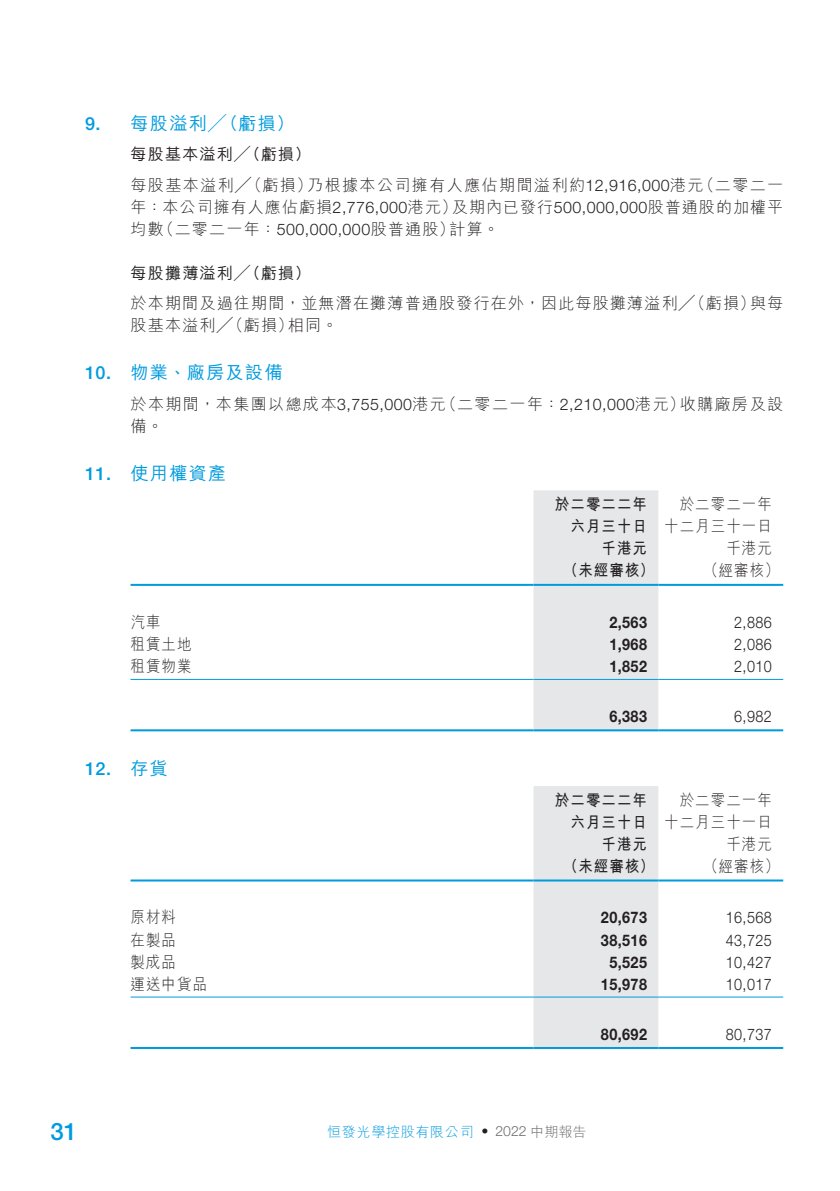
<style>
.page{position:relative;width:840px;height:1191px;background:#fff}
.page>*{position:absolute;margin:0;border:0;box-sizing:border-box;transform-origin:0 0}
.t1{font:500 24px "Helvetica Neue LT Std";color:#009bde}
._02_H2{font:500 18px "M Hei HK";letter-spacing:.08em;color:#009bde}
._02_H2-2{font:500 18px "Helvetica Neue LT Std";color:#009bde}
._00_txt{font:300 16px/22px "M Hei HK";letter-spacing:.08em;color:#231f20}
._00_txt-2{font:300 16px "Helvetica Neue LT Std";letter-spacing:.03em;color:#231f20;scale:.9 1}
._00_txt-3{font:700 16px "Helvetica Neue LT Std";letter-spacing:.03em;color:#231f20;scale:.9 1}
._00_txt-4{font:300 16px/22px "M Hei HK";letter-spacing:.08em;color:#231f20;text-align:right;scale:.9 1}
._00_txt-5{font:700 16px "M Hei HK";letter-spacing:.08em;color:#231f20;scale:.9 1}
._50_Table_txt_sub{font:300 16px "M Hei HK";letter-spacing:.08em;color:#231f20;scale:.9 1}
._03_H3{font:500 16px "M Hei HK";letter-spacing:.08em;color:#231f20}
.t2{font:300 14px "M Hei HK";letter-spacing:.05em;color:#009bde}
.t3{font:300 14px "Helvetica Neue LT Std";color:#6c6d70}
.t4{font:300 14px "Helvetica Neue LT Std";color:#231f20}
.s1{font-family:"Helvetica Neue LT Std"}
.s2{font-family:"M Hei HK"}
</style>
<div class="page">
<div style="left:533px;top:490px;width:125px;height:239px;background:#e6e7e9"></div>
<hr style="left:130px;top:584px;width:403px;height:2px;background:#009bde">
<hr style="left:533px;top:584px;width:125px;height:2px;background:#009bde">
<hr style="left:658px;top:584px;width:124px;height:2px;background:#009bde">
<hr style="left:130px;top:679px;width:403px;height:1px;background:#009bde">
<hr style="left:533px;top:679px;width:125px;height:1px;background:#009bde">
<hr style="left:658px;top:679px;width:124px;height:1px;background:#009bde">
<hr style="left:130px;top:729px;width:403px;height:2px;background:#009bde">
<hr style="left:533px;top:729px;width:125px;height:2px;background:#009bde">
<hr style="left:658px;top:729px;width:124px;height:2px;background:#009bde">
<div style="left:533px;top:786px;width:125px;height:261px;background:#e6e7e9"></div>
<hr style="left:130px;top:879px;width:403px;height:2px;background:#009bde">
<hr style="left:533px;top:879px;width:125px;height:2px;background:#009bde">
<hr style="left:658px;top:879px;width:124px;height:2px;background:#009bde">
<hr style="left:130px;top:996px;width:403px;height:1px;background:#009bde">
<hr style="left:533px;top:996px;width:125px;height:1px;background:#009bde">
<hr style="left:658px;top:996px;width:124px;height:1px;background:#009bde">
<hr style="left:130px;top:1047px;width:403px;height:2px;background:#009bde">
<hr style="left:533px;top:1047px;width:125px;height:2px;background:#009bde">
<hr style="left:658px;top:1047px;width:124px;height:2px;background:#009bde">
<p class="_02_H2-2" style="left:85px;top:112px;width:17px">9.</p>
<p class="_02_H2-2" style="left:85px;top:362px;width:28px">10.</p>
<p class="_02_H2-2" style="left:85px;top:462px;width:28px">11.</p>
<p class="_02_H2-2" style="left:85px;top:758px;width:28px">12.</p>
<p class="_02_H2" style="left:130px;top:110px;width:165px">每股溢利╱（虧損(</p>
<p class="_03_H3" style="left:130px;top:142px;width:182px">每股基本溢利╱（虧損(</p>
<p class="_00_txt" style="left:130px;top:173px;width:183px">每股基本溢利╱（虧損）</p>
<p class="_00_txt" style="left:307px;top:173px;width:397px">乃根據本公司擁有人應佔期間溢利約<span class="s1">12,916,000</span>港元</p>
<p class="_00_txt" style="left:698px;top:173px;width:86px">（二零二一</p>
<p class="_00_txt" style="left:449px;top:195px;width:51px;text-indent:-319px">年：本公司擁有人應佔虧損<span class="s1">2,776,000</span>港元）<br>計算。</p>
<p class="_00_txt" style="left:451px;top:195px;width:332px">及期內已發行<span class="s1">500,000,000</span>股普通股的加權平</p>
<p class="_00_txt" style="left:158px;top:217px;width:298px">（二零二一年：<span class="s1">500,000,000</span>股普通股）</p>
<p class="_00_txt" style="left:130px;top:217px;width:35px">均數</p>
<p class="_03_H3" style="left:130px;top:261px;width:182px">每股攤薄溢利╱（虧損(</p>
<p class="_00_txt" style="left:288px;top:292px;width:469px;text-indent:-157px">於本期間及過往期間，並無潛在攤薄普通股發行在外，因此每股攤薄溢利╱（虧損）相同。</p>
<p class="_00_txt" style="left:749px;top:292px;width:35px">與每</p>
<p class="_00_txt" style="left:130px;top:314px;width:164px">股基本溢利╱（虧損）</p>
<p class="_02_H2" style="left:130px;top:359px;width:154px">物業、廠房及設備</p>
<p class="_00_txt" style="left:440px;top:392px;width:246px">（二零二一年：<span class="s1">2,210,000</span>港元）</p>
<p class="_00_txt" style="left:679px;top:392px;width:105px">收購廠房及設</p>
<p class="_00_txt" style="left:130px;top:392px;width:317px">於本期間，本集團以總成本<span class="s1">3,755,000</span>港元備。</p>
<p class="_02_H2" style="left:130px;top:460px;width:97px">使用權資產</p>
<p class="_00_txt-5" style="left:554px;top:493px;width:104px">於二零二二年</p>
<p class="_00_txt-5" style="left:570px;top:515px;width:86px">六月三十日</p>
<p class="_00_txt-5" style="left:601px;top:537px;width:52px">千港元</p>
<p class="_00_txt-4" style="left:664px;top:493px;width:121px">於二零二一年十二月三十一日</p>
<p class="_00_txt-4" style="left:726px;top:537px;width:52px">千港元</p>
<p class="_00_txt-5" style="left:563px;top:559px;width:102px">（未經審核）</p>
<p class="_00_txt-4" style="left:703px;top:559px;width:85px">（經審核(</p>
<p class="_50_Table_txt_sub" style="left:130px;top:614px;width:35px">汽車</p>
<p class="_00_txt-3" style="left:609px;top:612px;width:43px">2,563</p>
<p class="_00_txt-2" style="left:733px;top:612px;width:43px">2,886</p>
<p class="_50_Table_txt_sub" style="left:130px;top:636px;width:69px">租賃土地</p>
<p class="_00_txt-3" style="left:609px;top:634px;width:43px">1,968</p>
<p class="_00_txt-2" style="left:733px;top:634px;width:43px">2,086</p>
<p class="_50_Table_txt_sub" style="left:130px;top:658px;width:69px">租賃物業</p>
<p class="_00_txt-3" style="left:609px;top:656px;width:43px">1,852</p>
<p class="_00_txt-2" style="left:733px;top:656px;width:43px">2,010</p>
<p class="_00_txt-3" style="left:609px;top:706px;width:43px">6,383</p>
<p class="_00_txt-2" style="left:733px;top:706px;width:43px">6,982</p>
<p class="_02_H2" style="left:130px;top:755px;width:39px">存貨</p>
<p class="_00_txt-5" style="left:554px;top:788px;width:104px">於二零二二年</p>
<p class="_00_txt-5" style="left:570px;top:810px;width:86px">六月三十日</p>
<p class="_00_txt-5" style="left:601px;top:832px;width:52px">千港元</p>
<p class="_00_txt-4" style="left:664px;top:789px;width:121px">於二零二一年十二月三十一日</p>
<p class="_00_txt-4" style="left:726px;top:833px;width:52px">千港元</p>
<p class="_00_txt-5" style="left:563px;top:854px;width:102px">（未經審核）</p>
<p class="_00_txt-4" style="left:703px;top:855px;width:85px">（經審核(</p>
<p class="_50_Table_txt_sub" style="left:130px;top:909px;width:52px">原材料</p>
<p class="_00_txt-3" style="left:600px;top:908px;width:53px">20,673</p>
<p class="_00_txt-2" style="left:725px;top:908px;width:53px">16,568</p>
<p class="_50_Table_txt_sub" style="left:130px;top:931px;width:52px">在製品</p>
<p class="_00_txt-3" style="left:600px;top:930px;width:53px">38,516</p>
<p class="_00_txt-2" style="left:725px;top:930px;width:53px">43,725</p>
<p class="_50_Table_txt_sub" style="left:130px;top:953px;width:52px">製成品</p>
<p class="_00_txt-3" style="left:609px;top:952px;width:43px">5,525</p>
<p class="_00_txt-2" style="left:725px;top:952px;width:53px">10,427</p>
<p class="_50_Table_txt_sub" style="left:130px;top:975px;width:86px">運送中貨品</p>
<p class="_00_txt-3" style="left:600px;top:974px;width:53px">15,978</p>
<p class="_00_txt-2" style="left:725px;top:974px;width:53px">10,017</p>
<p class="_00_txt-3" style="left:600px;top:1024px;width:53px">80,692</p>
<p class="_00_txt-2" style="left:725px;top:1024px;width:53px">80,737</p>
<h1 class="t1" style="left:50px;top:1116px;width:28px">31</h1>
<p class="t2" style="left:327px;top:1124px;width:148px">恒發光學控股有限公司</p>
<p class="t4" style="left:481px;top:1122px;width:8px">•</p>
<p class="t3" style="left:495px;top:1122px;width:93px">2022 <span class="s2">中期報告</span></p>
</div>
